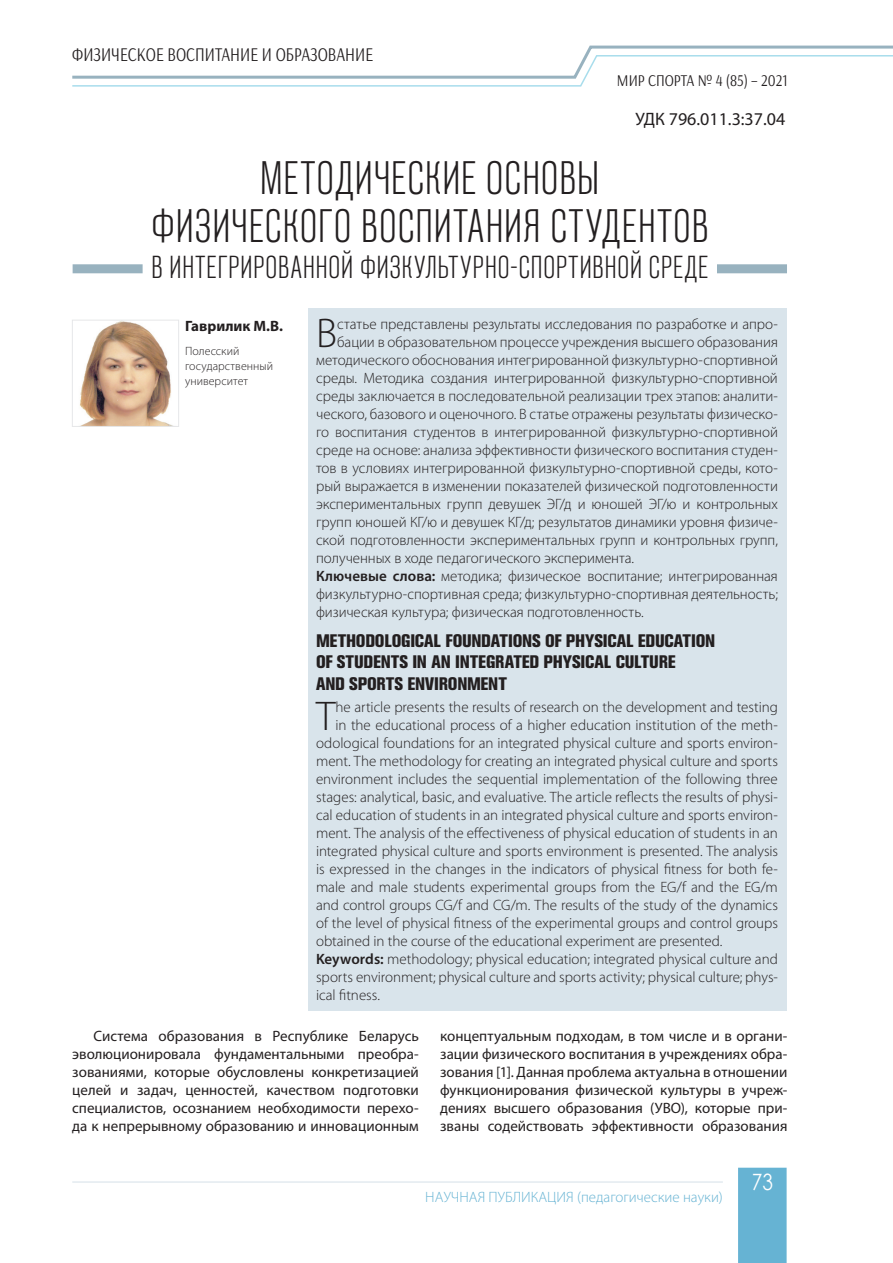
<style>
.page{position:relative;width:893px;height:1263px;background:#fff}
.page>*{position:absolute;margin:0;border:0;box-sizing:border-box;transform-origin:0 0}
.t1{font:300 condensed 46.5px/48px "Akzidenz Grotesk Pro";letter-spacing:.01em;color:#231f20;text-align:center}
.t2{font:300 41.7px "Myriad Pro";color:#231f20}
.t3{font:300 condensed 31.5px "Akzidenz Grotesk Pro";letter-spacing:.01em;color:#231f20}
.t4{font:22.5px "Century Gothic";color:#fff;scale:.85 1}
.t5{font:19.5px "Arsenal";color:#231f20;scale:.8 1}
.t6{font:800 condensed 18px/21.6px "Akzidenz Grotesk Pro";letter-spacing:-.01em;color:#231f20}
.t7{font:18px "Myriad Pro";color:#231f20}
.t8{font:16.5px "Arsenal";color:#231f20;scale:.85 1}
.t9{font:300 15px "Myriad Pro";letter-spacing:-.005em;color:#231f20}
.t10{font:15px/18px "Myriad Pro";color:#231f20;text-align:justify}
.t11{font:300 15px "Myriad Pro";color:#66b3d3}
.t12{font:700 15px "Myriad Pro";color:#231f20}
.t13{font:300 12px/15px "Myriad Pro";letter-spacing:.005em;color:#231f20}
.s1{font-weight:600}
</style>
<div class="page">
<svg style="left:72px;top:45px;width:821px;height:42px"></svg>
<hr style="left:72px;top:1181px;width:651px;height:1px;background:#d9e4eb">
<div style="left:738px;top:1168px;width:49px;height:95px;background:#66b3d3"></div>
<div style="left:73px;top:264px;width:714px;height:9px;background:#98b2bf"></div>
<div style="left:143px;top:256px;width:574px;height:23px;background:#fff"></div>
<img style="left:80px;top:322px;width:91px;height:103px">
<div style="left:72px;top:320px;width:107px;height:107px;border:1px solid #e6e7e9"></div>
<div style="left:308px;top:309px;width:478px;height:702px;background:#d9e4eb"></div>
<h3 class="t5" style="left:72px;top:43px;width:378px">ФИЗИЧЕСКОЕ ВОСПИТАНИЕ И ОБРАЗОВАНИЕ</h3>
<p class="t8" style="left:617px;top:71px;width:202px">МИР СПОРТА № 4 (85) – 2021</p>
<p class="t7" style="left:635px;top:108px;width:151px">УДК 796.011.3:37.04</p>
<h1 class="t1" style="left:151px;top:152px;width:559px">МЕТОДИЧЕСКИЕ ОСНОВЫ<br>ФИЗИЧЕСКОГО ВОСПИТАНИЯ СТУДЕНТОВ</h1>
<h3 class="t3" style="left:151px;top:246px;width:559px">В ИНТЕГРИРОВАННОЙ ФИЗКУЛЬТУРНО-СПОРТИВНОЙ СРЕДЕ</h3>
<h2 class="t2" style="left:316px;top:308px;width:23px">В</h2>
<p class="t9" style="left:337px;top:314px;width:442px">статье представлены результаты исследования по разработке и апро-</p>
<p class="t12" style="left:185px;top:316px;width:100px">Гаврилик М.В.</p>
<p class="t13" style="left:185px;top:343px;width:90px">Полесский государственный университет</p>
<p class="t9" style="left:337px;top:332px;width:442px">бации в образовательном процессе учреждения высшего образования</p>
<p class="t9" style="left:316px;top:350px;width:463px">методического обоснования интегрированной физкультурно-спортивной</p>
<p class="t9" style="left:316px;top:368px;width:463px">среды. Методика создания интегрированной физкультурно-спортивной</p>
<p class="t9" style="left:316px;top:386px;width:463px">среды заключается в последовательной реализации трех этапов: аналити-</p>
<p class="t9" style="left:316px;top:404px;width:463px">ческого, базового и оценочного. В статье отражены результаты физическо-</p>
<p class="t9" style="left:316px;top:422px;width:463px">го воспитания студентов в интегрированной физкультурно-спортивной</p>
<p class="t9" style="left:316px;top:440px;width:463px">среде на основе: анализа эффективности физического воспитания студен-</p>
<p class="t9" style="left:316px;top:458px;width:463px">тов в условиях интегрированной физкультурно-спортивной среды, кото-</p>
<p class="t9" style="left:316px;top:476px;width:463px">рый выражается в изменении показателей физической подготовленности</p>
<p class="t9" style="left:316px;top:494px;width:463px">экспериментальных групп девушек ЭГ/д и юношей ЭГ/ю и контрольных</p>
<p class="t9" style="left:316px;top:512px;width:463px">групп юношей КГ/ю и девушек КГ/д; результатов динамики уровня физиче-</p>
<p class="t9" style="left:316px;top:530px;width:463px">ской подготовленности экспериментальных групп и контрольных групп,</p>
<p class="t9" style="left:316px;top:548px;width:319px">полученных в ходе педагогического эксперимента.</p>
<p class="t9" style="left:316px;top:566px;width:463px"><span class="s1">Ключевые слова:</span> методика; физическое воспитание; интегрированная</p>
<p class="t9" style="left:316px;top:584px;width:463px">физкультурно-спортивная среда; физкультурно-спортивная деятельность;</p>
<p class="t9" style="left:316px;top:602px;width:329px">физическая культура; физическая подготовленность.</p>
<p class="t6" style="left:316px;top:629px;width:401px">METHODOLOGICAL FOUNDATIONS OF PHYSICAL EDUCATION<br>OF STUDENTS IN AN INTEGRATED PHYSICAL CULTURE<br>AND SPORTS ENVIRONMENT</p>
<h2 class="t2" style="left:316px;top:691px;width:21px">T</h2>
<p class="t9" style="left:335px;top:698px;width:444px">he article presents the results of research on the development and testing</p>
<p class="t9" style="left:335px;top:716px;width:444px">in the educational process of a higher education institution of the meth-</p>
<p class="t9" style="left:316px;top:734px;width:463px">odological foundations for an integrated physical culture and sports environ-</p>
<p class="t9" style="left:316px;top:752px;width:463px">ment. The methodology for creating an integrated physical culture and sports</p>
<p class="t9" style="left:316px;top:770px;width:463px">environment includes the sequential implementation of the following three</p>
<p class="t9" style="left:316px;top:788px;width:463px">stages: analytical, basic, and evaluative. The article reflects the results of physi-</p>
<p class="t9" style="left:316px;top:806px;width:463px">cal education of students in an integrated physical culture and sports environ-</p>
<p class="t9" style="left:316px;top:824px;width:463px">ment. The analysis of the effectiveness of physical education of students in an</p>
<p class="t9" style="left:316px;top:842px;width:463px">integrated physical culture and sports environment is presented. The analysis</p>
<p class="t9" style="left:316px;top:860px;width:463px">is expressed in the changes in the indicators of physical fitness for both fe-</p>
<p class="t9" style="left:316px;top:878px;width:463px">male and male students experimental groups from the EG/f and the EG/m</p>
<p class="t9" style="left:316px;top:896px;width:463px">and control groups CG/f and CG/m. The results of the study of the dynamics</p>
<p class="t9" style="left:316px;top:914px;width:463px">of the level of physical fitness of the experimental groups and control groups</p>
<p class="t9" style="left:316px;top:932px;width:408px">obtained in the course of the educational experiment are presented.</p>
<p class="t9" style="left:316px;top:950px;width:463px"><span class="s1">Keywords:</span> methodology; physical education; integrated physical culture and</p>
<p class="t9" style="left:316px;top:968px;width:463px">sports environment; physical culture and sports activity; physical culture; phys-</p>
<p class="t9" style="left:316px;top:986px;width:65px">ical fitness.</p>
<p class="t10" style="left:72px;top:1027px;width:348px;text-indent:21px">Система образования в Республике Беларусь эволюционировала фундаментальными преобра&shy;зованиями, которые обусловлены конкретизацией целей и задач, ценностей, качеством подготовки специалистов, осознанием необходимости перехо&shy;да к непрерывному образованию и инновационным</p>
<p class="t10" style="left:440px;top:1027px;width:349px">концептуальным подходам, в том числе и в органи&shy;зации физического воспитания в учреждениях обра&shy;зования [1]. Данная проблема актуальна в отношении функционирования физической культуры в учреж&shy;дениях высшего образования (УВО), которые при&shy;званы содействовать эффективности образования</p>
<p class="t11" style="left:425px;top:1188px;width:299px">НАУЧНАЯ ПУБЛИКАЦИЯ (педагогические науки)</p>
<h3 class="t4" style="left:752px;top:1166px;width:26px">73</h3>
</div>
